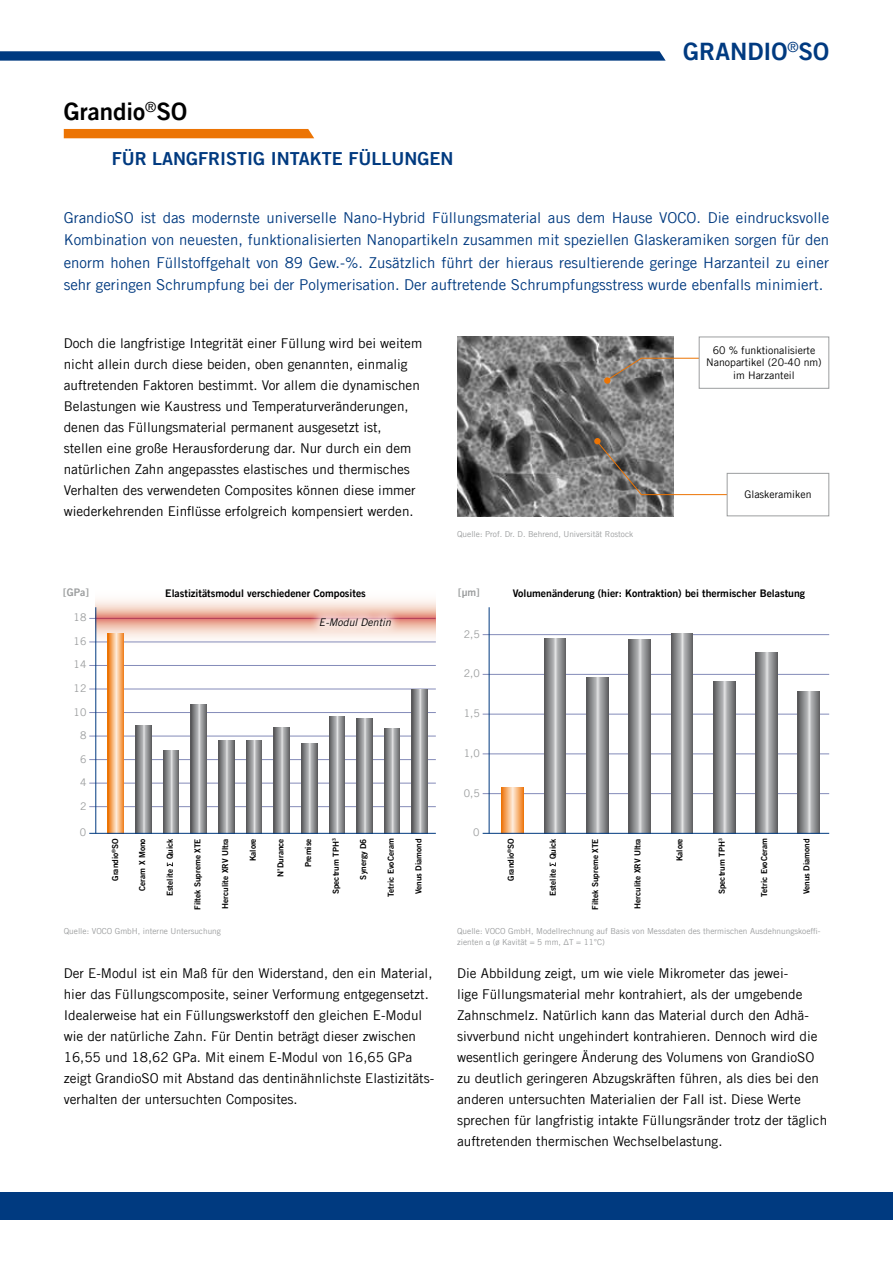
<style>
.page{position:relative;width:893px;height:1263px;background:#fff}
.page>*{position:absolute;margin:0;border:0;box-sizing:border-box;transform-origin:0 0}
.t1{font:24px "Trade Gothic LT Com Bd 2";color:#003a80}
.t2{font:24px "Trade Gothic LT Com Bd 2";color:#000}
.t3{font:18px "Trade Gothic LT Com Bd 2";color:#003a80}
.t4{font:15px/22.5px "Trade Gothic LT Com";color:#003a80;text-align:justify}
.t5{font:13.5px/21px "Trade Gothic LT Com";color:#000}
.t6{font:10.5px "Trade Gothic LT Com Bd 2";color:#000}
.t7{font:10.5px/12.6px "Trade Gothic LT Com";color:#000;text-align:center}
.t8{font:10.5px "Trade Gothic LT Com";color:#9c9e9f}
.t9{font:italic 10.5px "Trade Gothic LT Com";color:#000}
.t10{font:10.5px "Trade Gothic LT Com Bd 2";color:#9c9e9f}
.t11{font:8.25px "Trade Gothic LT Com Bd 2";color:#000}
.t12{font:8.25px/11.2px "Trade Gothic LT Com";color:#9c9e9f}
.s1{font-family:"Helvetica Neue LTW1 G";font-size:7.5px}
</style>
<div class="page">
<div style="left:0;top:1192px;width:893px;height:28px;background:#003a80"></div>
<svg style="left:0;top:51px;width:666px;height:10px;background:#114788"></svg>
<div style="left:64px;top:129px;width:250px;height:9px;background:#ec7404"></div>
<hr style="left:483px;top:634px;width:346px;height:1px;background:#848bb9">
<hr style="left:483px;top:674px;width:346px;height:1px;background:#848bb9">
<hr style="left:483px;top:714px;width:346px;height:1px;background:#848bb9">
<hr style="left:483px;top:754px;width:346px;height:1px;background:#848bb9">
<hr style="left:483px;top:793px;width:346px;height:1px;background:#848bb9">
<svg style="left:501px;top:787px;width:22px;height:46px"></svg>
<svg style="left:544px;top:638px;width:22px;height:195px;background:#929495"></svg>
<svg style="left:586px;top:677px;width:22px;height:156px;background:#929395"></svg>
<svg style="left:629px;top:639px;width:21px;height:194px;background:#959698"></svg>
<svg style="left:671px;top:633px;width:22px;height:200px;background:#939495"></svg>
<svg style="left:713px;top:682px;width:22px;height:151px;background:#929395"></svg>
<svg style="left:756px;top:652px;width:21px;height:181px;background:#959698"></svg>
<svg style="left:798px;top:691px;width:22px;height:142px;background:#929495"></svg>
<hr style="left:483px;top:833px;width:346px;height:1px;background:#003a80">
<hr style="left:89px;top:618px;width:346px;height:1px;background:#848bb9">
<svg style="left:96px;top:599px;width:340px;height:52px"></svg>
<hr style="left:89px;top:642px;width:347px;height:1px;background:#848bb9">
<hr style="left:89px;top:665px;width:347px;height:1px;background:#848bb9">
<hr style="left:89px;top:689px;width:347px;height:1px;background:#848bb9">
<hr style="left:89px;top:712px;width:347px;height:1px;background:#848bb9">
<hr style="left:89px;top:736px;width:347px;height:1px;background:#848bb9">
<hr style="left:89px;top:759px;width:347px;height:1px;background:#848bb9">
<hr style="left:89px;top:783px;width:347px;height:1px;background:#848bb9">
<hr style="left:89px;top:806px;width:347px;height:1px;background:#848bb9">
<svg style="left:136px;top:725px;width:15px;height:108px;background:#959698"></svg>
<svg style="left:108px;top:634px;width:16px;height:199px;background:#f5b072"></svg>
<svg style="left:163px;top:750px;width:16px;height:83px"></svg>
<svg style="left:191px;top:704px;width:16px;height:129px;background:#929395"></svg>
<svg style="left:218px;top:741px;width:16px;height:92px"></svg>
<svg style="left:246px;top:740px;width:16px;height:93px"></svg>
<svg style="left:274px;top:727px;width:15px;height:106px;background:#959698"></svg>
<svg style="left:301px;top:743px;width:16px;height:90px"></svg>
<svg style="left:329px;top:716px;width:16px;height:117px;background:#929395"></svg>
<svg style="left:357px;top:718px;width:15px;height:115px;background:#959698"></svg>
<svg style="left:384px;top:729px;width:16px;height:104px;background:#929395"></svg>
<svg style="left:412px;top:690px;width:16px;height:143px;background:#929395"></svg>
<hr style="left:89px;top:833px;width:347px;height:1px;background:#003a80">
<img style="left:457px;top:337px;width:216px;height:179px">
<svg style="left:606px;top:357px;width:93px;height:24px"></svg>
<div style="left:604px;top:377px;width:6px;height:7px;background:#ec7404;border-radius:50%"></div>
<svg style="left:596px;top:440px;width:132px;height:55px"></svg>
<div style="left:594px;top:438px;width:7px;height:6px;background:#ec7404;border-radius:50%"></div>
<div style="left:727px;top:473px;width:102px;height:43px;border:1px solid #9c9e9f"></div>
<div style="left:699px;top:337px;width:130px;height:52px;border:1px solid #9c9e9f"></div>
<div style="left:309px;top:607px;width:93px;height:30px;background:#fff;opacity:.75"></div>
<svg style="left:167px;top:862px;width:6px;height:4px"></svg>
<svg style="left:550px;top:862px;width:6px;height:4px"></svg>
<hr style="left:95px;top:607px;width:1px;height:226px;background:#003a80">
<hr style="left:489px;top:607px;width:1px;height:226px;background:#003a80">
<h1 class="t2" style="left:64px;top:97px;width:125px">Grandio<sup>®</sup>SO</h1>
<h2 class="t3" style="left:112px;top:147px;width:343px">FÜR LANGFRISTIG INTAKTE FÜLLUNGEN</h2>
<h1 class="t1" style="left:683px;top:37px;width:147px">GRANDIO<sup>®</sup>SO</h1>
<p class="t4" style="left:64px;top:206px;width:767px">GrandioSO ist das modernste universelle Nano-Hybrid Füllungsmaterial aus dem Hause VOCO. Die eindrucksvolle Kombination von neuesten, funktionalisierten Nanopartikeln zusammen mit speziellen Glaskeramiken sorgen für den enorm hohen Füllstoffgehalt von 89 Gew.-%. Zusätzlich führt der hieraus resultierende geringe Harzanteil zu einer sehr geringen Schrumpfung bei der Polymerisation. Der auftretende Schrumpfungsstress wurde ebenfalls minimiert.</p>
<p class="t5" style="left:64px;top:333px;width:360px">Doch die langfristige Integrität einer Füllung wird bei weitem nicht allein durch diese beiden, oben genannten, einmalig auftretenden Faktoren bestimmt. Vor allem die dynamischen Belastungen wie Kaustress und Temperaturveränderungen, denen das Füllungsmaterial permanent ausgesetzt ist, stellen eine große Herausforderung dar. Nur durch ein dem natürlichen Zahn angepasstes elastisches und thermisches Verhalten des verwendeten Composites können diese immer wiederkehrenden Einflüsse erfolgreich kompensiert werden.</p>
<p class="t10" style="left:63px;top:586px;width:27px">[GPa]</p>
<p class="t8" style="left:74px;top:611px;width:14px">18</p>
<p class="t8" style="left:74px;top:635px;width:14px">16</p>
<p class="t8" style="left:74px;top:658px;width:14px">14</p>
<p class="t8" style="left:74px;top:682px;width:14px">12</p>
<p class="t8" style="left:74px;top:705px;width:14px">10</p>
<p class="t8" style="left:80px;top:729px;width:8px">8</p>
<p class="t8" style="left:80px;top:752px;width:8px">6</p>
<p class="t8" style="left:80px;top:776px;width:8px">4</p>
<p class="t8" style="left:80px;top:799px;width:8px">2</p>
<p class="t8" style="left:80px;top:826px;width:8px">0</p>
<p class="t6" style="left:165px;top:587px;width:202px">Elastizitätsmodul verschiedener Composites</p>
<p class="t9" style="left:319px;top:615px;width:74px">E-Modul Dentin</p>
<p class="t11" style="left:110px;top:881px;width:44px;rotate:-90deg">Grandio<sup>®</sup>SO</p>
<p class="t11" style="left:165px;top:896px;width:59px;rotate:-90deg">Estelite Quick</p>
<p class="t11" style="left:192px;top:910px;width:73px;rotate:-90deg">Filtek Supreme XTE</p>
<p class="t11" style="left:220px;top:909px;width:72px;rotate:-90deg">Herculite XRV Ultra</p>
<p class="t11" style="left:248px;top:861px;width:24px;rotate:-90deg">Kalore</p>
<p class="t11" style="left:275px;top:876px;width:40px;rotate:-90deg">N’Durance</p>
<p class="t11" style="left:303px;top:867px;width:30px;rotate:-90deg">Premise</p>
<p class="t11" style="left:331px;top:894px;width:57px;rotate:-90deg">Spectrum TPH<sup>3</sup></p>
<p class="t11" style="left:358px;top:879px;width:43px;rotate:-90deg">Synergy D6</p>
<p class="t11" style="left:386px;top:897px;width:60px;rotate:-90deg">Tetric EvoCeram</p>
<p class="t11" style="left:413px;top:894px;width:57px;rotate:-90deg">Venus Diamond</p>
<p class="t11" style="left:137px;top:891px;width:54px;rotate:-90deg">Ceram X Mono</p>
<p class="t12" style="left:64px;top:925px;width:159px">Quelle: VOCO GmbH, interne Untersuchung</p>
<p class="t7" style="left:706px;top:343px;width:117px">60 % funktionalisierte<br>Nanopartikel (20-40 nm) im Harzanteil</p>
<p class="t12" style="left:457px;top:528px;width:178px">Quelle: Prof. Dr. D. Behrend, Universität Rostock</p>
<p class="t7" style="left:744px;top:488px;width:69px">Glaskeramiken</p>
<p class="t10" style="left:458px;top:586px;width:23px">[μm]</p>
<p class="t8" style="left:464px;top:627px;width:18px">2,5</p>
<p class="t8" style="left:464px;top:667px;width:18px">2,0</p>
<p class="t8" style="left:464px;top:707px;width:18px">1,5</p>
<p class="t8" style="left:464px;top:747px;width:18px">1,0</p>
<p class="t8" style="left:464px;top:786px;width:18px">0,5</p>
<p class="t8" style="left:473px;top:826px;width:8px">0</p>
<p class="t6" style="left:513px;top:587px;width:294px">Volumenänderung (hier: Kontraktion) bei thermischer Belastung</p>
<p class="t11" style="left:506px;top:881px;width:44px;rotate:-90deg">Grandio<sup>®</sup>SO</p>
<p class="t11" style="left:548px;top:896px;width:59px;rotate:-90deg">Estelite Quick</p>
<p class="t11" style="left:590px;top:910px;width:73px;rotate:-90deg">Filtek Supreme XTE</p>
<p class="t11" style="left:632px;top:909px;width:72px;rotate:-90deg">Herculite XRV Ultra</p>
<p class="t11" style="left:675px;top:861px;width:24px;rotate:-90deg">Kalore</p>
<p class="t11" style="left:717px;top:894px;width:57px;rotate:-90deg">Spectrum TPH<sup>3</sup></p>
<p class="t11" style="left:759px;top:897px;width:60px;rotate:-90deg">Tetric EvoCeram</p>
<p class="t11" style="left:801px;top:894px;width:57px;rotate:-90deg">Venus Diamond</p>
<p class="t12" style="left:457px;top:925px;width:365px">Quelle: VOCO GmbH, Modellrechnung auf Basis von Messdaten des thermischen Ausdehnungskoeffi&shy;zienten <span class="s1">α</span> (ø Kavität = 5 mm, ΔT = 11°C)</p>
<p class="t5" style="left:64px;top:963px;width:371px">Der E-Modul ist ein Maß für den Widerstand, den ein Material, hier das Füllungscomposite, seiner Verformung entgegensetzt.<br>Idealerweise hat ein Füllungswerkstoff den gleichen E-Modul wie der natürliche Zahn. Für Dentin beträgt dieser zwischen 16,55 und 18,62 GPa. Mit einem E-Modul von 16,65 GPa zeigt GrandioSO mit Abstand das dentinähnlichste Elastizitäts&shy;verhalten der untersuchten Composites.</p>
<p class="t5" style="left:457px;top:963px;width:372px">Die Abbildung zeigt, um wie viele Mikrometer das jewei-<br>lige Füllungsmaterial mehr kontrahiert, als der umgebende Zahnschmelz. Natürlich kann das Material durch den Adhä&shy;sivverbund nicht ungehindert kontrahieren. Dennoch wird die wesentlich geringere Änderung des Volumens von GrandioSO zu deutlich geringeren Abzugskräften führen, als dies bei den anderen untersuchten Materialien der Fall ist. Diese Werte sprechen für langfristig intakte Füllungsränder trotz der täglich auftretenden thermischen Wechselbelastung.</p>
</div>
